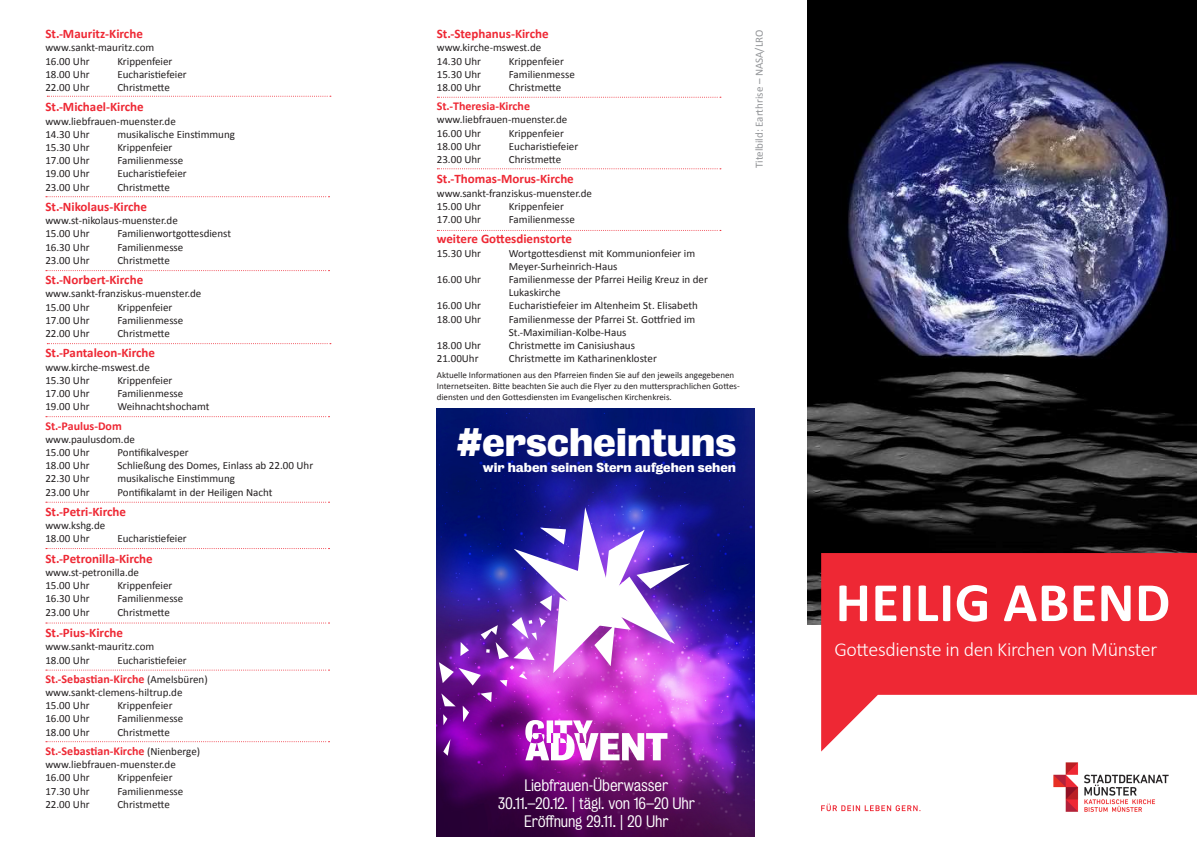
<style>
.page{position:relative;width:1197px;height:848px;background:#fff}
.page>*{position:absolute;margin:0;border:0;box-sizing:border-box;transform-origin:0 0}
.t1{font:700 56px "Calibri";letter-spacing:.01em;color:#fff}
.t2{font:700 36.2px "Bureau Grot";letter-spacing:-.015em;color:#fff}
.t3{font:300 20px "Calibri";letter-spacing:-.02em;color:#fff}
.t4{font:300 15.1px/18.1px "Bureau Grot";letter-spacing:-.01em;color:#fff;text-align:center}
.t5{font:700 13px "Calibri";color:#ee2834}
.t6{font:700 12px "Calibri";color:#ee2834}
.t7{font:700 11.9px "Bureau Grot";letter-spacing:-.005em;color:#fff}
.t8{font:11px/13.2px "Calibri";color:#231f20}
.t9{font:11px "Calibri";color:#939598}
.t10{font:9px/10.8px "Calibri";color:#231f20}
.s1{font-weight:400;font-size:11px;color:#231f20}
</style>
<div class="page">
<img style="left:807px;top:0;width:389px;height:624px">
<svg style="left:821px;top:553px;width:375px;height:198px;fill:#ee2834"></svg>
<img style="left:1041px;top:750px;width:135px;height:62px">
<svg style="left:821px;top:803px;width:99px;height:8px"></svg>
<img style="left:437px;top:408px;width:317px;height:428px">
<svg style="left:525px;top:720px;width:142px;height:40px"></svg>
<svg style="left:480px;top:692px;width:11px;height:10px"></svg>
<svg style="left:443px;top:739px;width:7px;height:16px"></svg>
<svg style="left:441px;top:693px;width:14px;height:13px"></svg>
<svg style="left:462px;top:705px;width:7px;height:17px"></svg>
<svg style="left:443px;top:714px;width:4px;height:11px"></svg>
<img style="left:439px;top:507px;width:251px;height:179px">
<svg style="left:437px;top:97px;width:284px;height:1px"></svg>
<svg style="left:437px;top:168px;width:284px;height:1px"></svg>
<svg style="left:46px;top:622px;width:283px;height:1px"></svg>
<svg style="left:46px;top:270px;width:283px;height:1px"></svg>
<svg style="left:46px;top:669px;width:283px;height:1px"></svg>
<svg style="left:47px;top:96px;width:284px;height:1px"></svg>
<svg style="left:46px;top:196px;width:283px;height:1px"></svg>
<svg style="left:47px;top:343px;width:284px;height:1px"></svg>
<svg style="left:46px;top:416px;width:283px;height:1px"></svg>
<svg style="left:46px;top:501px;width:283px;height:1px"></svg>
<svg style="left:46px;top:548px;width:283px;height:1px"></svg>
<svg style="left:46px;top:741px;width:283px;height:1px"></svg>
<svg style="left:437px;top:230px;width:284px;height:1px"></svg>
<p class="t5" style="left:45px;top:25px;width:99px">St.-Mauritz-Kirche</p>
<p class="t8" style="left:45px;top:41px;width:110px">www.sankt-mauritz.com<br>16.00 Uhr</p>
<p class="t8" style="left:117px;top:54px;width:57px">Krippenfeier</p>
<p class="t8" style="left:45px;top:67px;width:46px">18.00 Uhr</p>
<p class="t8" style="left:117px;top:67px;width:71px">Eucharistiefeier</p>
<p class="t8" style="left:45px;top:81px;width:46px">22.00 Uhr</p>
<p class="t8" style="left:117px;top:81px;width:54px">Christmette</p>
<p class="t5" style="left:45px;top:99px;width:100px">St.-Michael-Kirche</p>
<p class="t8" style="left:45px;top:114px;width:132px">www.liebfrauen-muenster.de<br>14.30 Uhr</p>
<p class="t8" style="left:117px;top:127px;width:119px">musikalische Einstimmung</p>
<p class="t8" style="left:45px;top:141px;width:46px">15.30 Uhr</p>
<p class="t8" style="left:117px;top:141px;width:57px">Krippenfeier</p>
<p class="t8" style="left:45px;top:154px;width:46px">17.00 Uhr</p>
<p class="t8" style="left:117px;top:154px;width:67px">Familienmesse</p>
<p class="t8" style="left:45px;top:167px;width:46px">19.00 Uhr</p>
<p class="t8" style="left:117px;top:167px;width:71px">Eucharistiefeier</p>
<p class="t8" style="left:45px;top:180px;width:46px">23.00 Uhr</p>
<p class="t8" style="left:117px;top:180px;width:54px">Christmette</p>
<p class="t5" style="left:45px;top:198px;width:103px">St.-Nikolaus-Kirche</p>
<p class="t8" style="left:45px;top:214px;width:134px">www.st-nikolaus-muenster.de<br>15.00 Uhr</p>
<p class="t8" style="left:117px;top:227px;width:115px">Familienwortgottesdienst</p>
<p class="t8" style="left:45px;top:240px;width:46px">16.30 Uhr</p>
<p class="t8" style="left:117px;top:240px;width:67px">Familienmesse</p>
<p class="t8" style="left:45px;top:253px;width:46px">23.00 Uhr</p>
<p class="t8" style="left:117px;top:253px;width:54px">Christmette</p>
<p class="t5" style="left:45px;top:271px;width:99px">St.-Norbert-Kirche</p>
<p class="t8" style="left:45px;top:287px;width:157px">www.sankt-franziskus-muenster.de<br>15.00 Uhr</p>
<p class="t8" style="left:117px;top:300px;width:57px">Krippenfeier</p>
<p class="t8" style="left:45px;top:313px;width:46px">17.00 Uhr</p>
<p class="t8" style="left:117px;top:313px;width:67px">Familienmesse</p>
<p class="t8" style="left:45px;top:327px;width:46px">22.00 Uhr</p>
<p class="t8" style="left:117px;top:327px;width:54px">Christmette</p>
<p class="t5" style="left:45px;top:345px;width:111px">St.-Pantaleon-Kirche</p>
<p class="t8" style="left:45px;top:360px;width:106px">www.kirche-mswest.de<br>15.30 Uhr</p>
<p class="t8" style="left:117px;top:373px;width:57px">Krippenfeier</p>
<p class="t8" style="left:45px;top:387px;width:46px">17.00 Uhr</p>
<p class="t8" style="left:117px;top:387px;width:67px">Familienmesse</p>
<p class="t8" style="left:45px;top:400px;width:46px">19.00 Uhr</p>
<p class="t8" style="left:117px;top:400px;width:94px">Weihnachtshochamt</p>
<p class="t6" style="left:45px;top:418px;width:78px">St.-Paulus-Dom</p>
<p class="t8" style="left:45px;top:432px;width:91px">www.paulusdom.de<br>15.00 Uhr</p>
<p class="t8" style="left:117px;top:445px;width:73px">Pontifikalvesper</p>
<p class="t8" style="left:45px;top:459px;width:46px">18.00 Uhr</p>
<p class="t8" style="left:117px;top:459px;width:197px">Schließung des Domes, Einlass ab 22.00 Uhr</p>
<p class="t8" style="left:45px;top:472px;width:46px">22.30 Uhr</p>
<p class="t8" style="left:117px;top:472px;width:119px">musikalische Einstimmung</p>
<p class="t8" style="left:45px;top:485px;width:46px">23.00 Uhr</p>
<p class="t8" style="left:117px;top:485px;width:157px">Pontifikalamt in der Heiligen Nacht</p>
<p class="t5" style="left:45px;top:503px;width:82px">St.-Petri-Kirche</p>
<p class="t8" style="left:45px;top:519px;width:61px">www.kshg.de<br>18.00 Uhr</p>
<p class="t8" style="left:117px;top:532px;width:71px">Eucharistiefeier</p>
<p class="t5" style="left:45px;top:550px;width:109px">St.-Petronilla-Kirche</p>
<p class="t8" style="left:45px;top:565px;width:95px">www.st-petronilla.de<br>15.00 Uhr</p>
<p class="t8" style="left:117px;top:579px;width:57px">Krippenfeier</p>
<p class="t8" style="left:45px;top:592px;width:46px">16.30 Uhr</p>
<p class="t8" style="left:117px;top:592px;width:67px">Familienmesse</p>
<p class="t8" style="left:45px;top:605px;width:46px">23.00 Uhr</p>
<p class="t8" style="left:117px;top:605px;width:54px">Christmette</p>
<p class="t5" style="left:45px;top:624px;width:79px">St.-Pius-Kirche</p>
<p class="t8" style="left:45px;top:640px;width:110px">www.sankt-mauritz.com<br>18.00 Uhr</p>
<p class="t8" style="left:117px;top:653px;width:71px">Eucharistiefeier</p>
<p class="t6" style="left:45px;top:671px;width:164px">St.-Sebastian-Kirche <span class="s1">(Amelsbüren)</span></p>
<p class="t8" style="left:45px;top:685px;width:139px">www.sankt-clemens-hiltrup.de<br>15.00 Uhr</p>
<p class="t8" style="left:117px;top:699px;width:57px">Krippenfeier</p>
<p class="t8" style="left:45px;top:712px;width:46px">16.00 Uhr</p>
<p class="t8" style="left:117px;top:712px;width:67px">Familienmesse</p>
<p class="t8" style="left:45px;top:725px;width:46px">18.00 Uhr</p>
<p class="t8" style="left:117px;top:725px;width:54px">Christmette</p>
<p class="t6" style="left:45px;top:743px;width:156px">St.-Sebastian-Kirche <span class="s1">(Nienberge)</span></p>
<p class="t8" style="left:45px;top:757px;width:132px">www.liebfrauen-muenster.de<br>16.00 Uhr</p>
<p class="t8" style="left:117px;top:771px;width:57px">Krippenfeier</p>
<p class="t8" style="left:45px;top:784px;width:46px">17.30 Uhr</p>
<p class="t8" style="left:117px;top:784px;width:67px">Familienmesse</p>
<p class="t8" style="left:45px;top:797px;width:46px">22.00 Uhr</p>
<p class="t8" style="left:117px;top:797px;width:54px">Christmette</p>
<p class="t5" style="left:437px;top:25px;width:113px">St.-Stephanus-Kirche</p>
<p class="t8" style="left:437px;top:41px;width:106px">www.kirche-mswest.de<br>14.30 Uhr</p>
<p class="t8" style="left:509px;top:54px;width:57px">Krippenfeier</p>
<p class="t8" style="left:437px;top:67px;width:46px">15.30 Uhr</p>
<p class="t8" style="left:509px;top:67px;width:67px">Familienmesse</p>
<p class="t8" style="left:437px;top:81px;width:46px">18.00 Uhr</p>
<p class="t8" style="left:509px;top:81px;width:54px">Christmette</p>
<p class="t6" style="left:437px;top:98px;width:95px">St.-Theresia-Kirche</p>
<p class="t8" style="left:437px;top:113px;width:132px">www.liebfrauen-muenster.de<br>16.00 Uhr</p>
<p class="t8" style="left:509px;top:126px;width:57px">Krippenfeier</p>
<p class="t8" style="left:437px;top:139px;width:46px">18.00 Uhr</p>
<p class="t8" style="left:509px;top:139px;width:71px">Eucharistiefeier</p>
<p class="t8" style="left:437px;top:153px;width:46px">23.00 Uhr</p>
<p class="t8" style="left:509px;top:153px;width:54px">Christmette</p>
<p class="t5" style="left:437px;top:171px;width:138px">St.-Thomas-Morus-Kirche</p>
<p class="t8" style="left:437px;top:186px;width:157px">www.sankt-franziskus-muenster.de<br>15.00 Uhr</p>
<p class="t8" style="left:509px;top:199px;width:57px">Krippenfeier</p>
<p class="t8" style="left:437px;top:213px;width:46px">17.00 Uhr</p>
<p class="t8" style="left:509px;top:213px;width:67px">Familienmesse</p>
<p class="t5" style="left:437px;top:231px;width:137px">weitere Gottesdienstorte</p>
<p class="t8" style="left:437px;top:246px;width:46px">15.30 Uhr</p>
<p class="t8" style="left:509px;top:246px;width:188px">Wortgottesdienst mit Kommunionfeier im<br>Meyer-Surheinrich-Haus</p>
<p class="t8" style="left:437px;top:273px;width:46px">16.00 Uhr</p>
<p class="t8" style="left:509px;top:273px;width:200px">Familienmesse der Pfarrei Heilig Kreuz in der<br>Lukaskirche</p>
<p class="t8" style="left:437px;top:299px;width:46px">16.00 Uhr</p>
<p class="t8" style="left:509px;top:299px;width:190px">Eucharistiefeier im Altenheim St. Elisabeth</p>
<p class="t8" style="left:437px;top:312px;width:46px">18.00 Uhr</p>
<p class="t8" style="left:509px;top:312px;width:188px">Familienmesse der Pfarrei St. Gottfried im<br>St.-Maximilian-Kolbe-Haus</p>
<p class="t8" style="left:437px;top:339px;width:46px">18.00 Uhr</p>
<p class="t8" style="left:509px;top:339px;width:128px">Christmette im Canisiushaus</p>
<p class="t8" style="left:437px;top:352px;width:43px">21.00Uhr</p>
<p class="t8" style="left:509px;top:352px;width:149px">Christmette im Katharinenkloster</p>
<p class="t10" style="left:437px;top:369px;width:304px">Aktuelle Informationen aus den Pfarreien finden Sie auf den jeweils angegebenen<br>Internetseiten. Bitte beachten Sie auch die Flyer zu den muttersprachlichen Gottes&shy;diensten und den Gottesdiensten im Evangelischen Kirchenkreis.</p>
<h2 class="t2" style="left:456px;top:420px;width:282px">#erscheintuns</h2>
<p class="t7" style="left:483px;top:460px;width:255px">wir haben seinen Stern aufgehen sehen</p>
<p class="t9" style="left:752px;top:168px;width:140px;rotate:-90deg">Titelbild: Earthrise – NASA/LRO</p>
<h3 class="t4" style="left:497px;top:776px;width:199px">Liebfrauen-Überwasser<br>30.11.–20.12. | tägl. von 16–20 Uhr<br>Eröffnung 29.11. | 20 Uhr</h3>
<h1 class="t1" style="left:835px;top:566px;width:336px">HEILIG ABEND</h1>
<h3 class="t3" style="left:834px;top:636px;width:324px">Gottesdienste in den Kirchen von Münster</h3>
</div>
